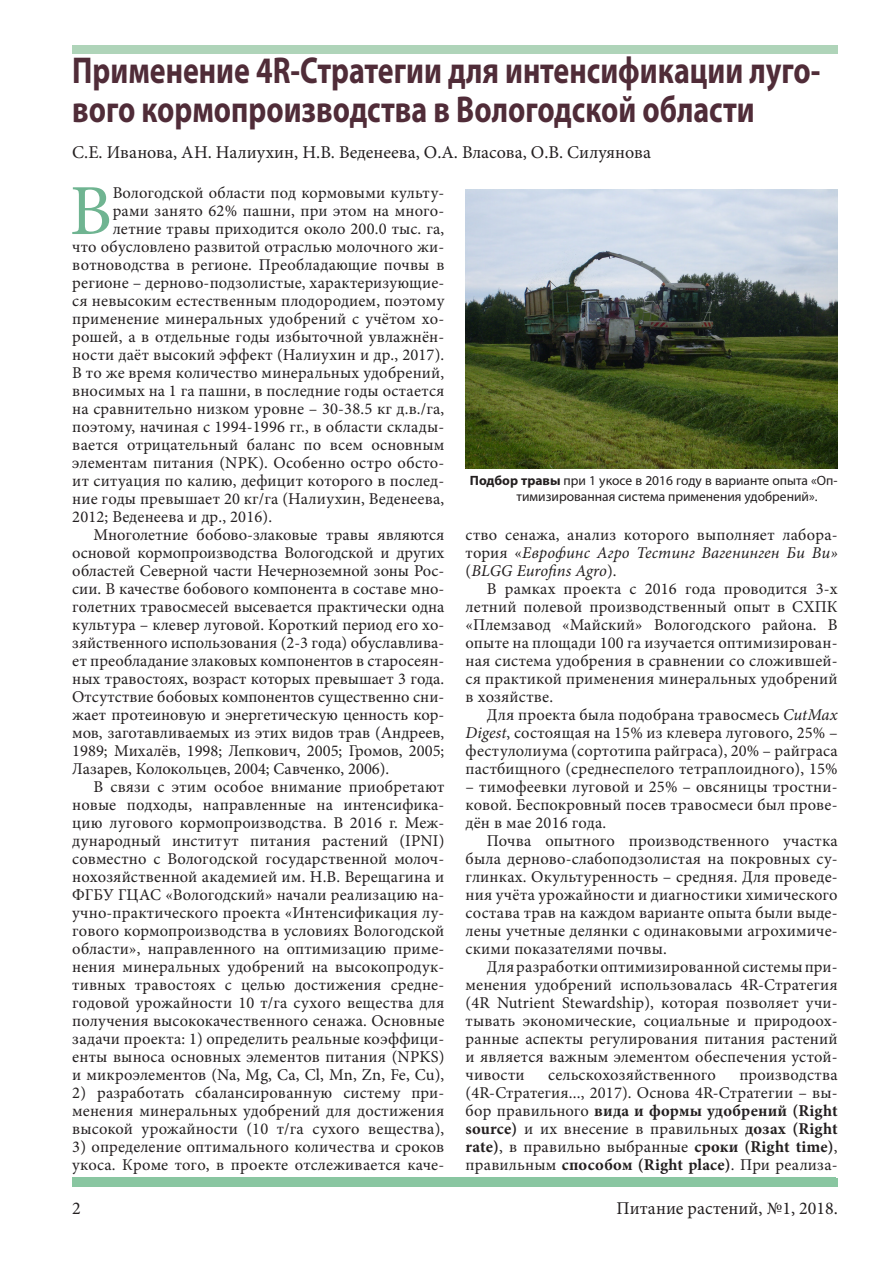
<style>
.page{position:relative;width:893px;height:1263px;background:#fff}
.page>*{position:absolute;margin:0;border:0;box-sizing:border-box;transform-origin:0 0}
.Буквица{font:71.85px "Minion Pro";color:#6fb491}
.Заголовок_статьи{font:700 37.5px/39px "Myriad Pro";color:#502c38;scale:.8 1}
.Автор_статьи{font:18px "Minion Pro";color:#231f20}
.Основной_текст{font:16.5px/18px "Minion Pro";letter-spacing:.01em;color:#231f20;text-align:justify}
.Буквица-2{font:16.5px "Minion Pro";letter-spacing:.01em;color:#231f20}
.Подпись_под_рисунком{font:13.5px/16.2px "Myriad Pro";color:#231f20}
.s1{font-weight:700}
.s2{font-style:italic}
</style>
<div class="page">
<div style="left:73px;top:45px;width:764px;height:9px;background:#afd4b9"></div>
<div style="left:72px;top:1178px;width:766px;height:8px;background:#89c6a1"></div>
<img style="left:466px;top:189px;width:372px;height:279px">
<p class="Заголовок_статьи" style="left:72px;top:50px;width:937px">Применение 4R-Стратегии для интенсификации луго&shy;вого кормопроизводства в Вологодской области</p>
<p class="Автор_статьи" style="left:72px;top:141px;width:580px">С.Е. Иванова, АН. Налиухин, Н.В. Веденеева, О.А. Власова, О.В. Силуянова</p>
<p class="Буквица" style="left:70px;top:163px;width:44px">В</p>
<p class="Буквица-2" style="left:113px;top:182px;width:333px">Вологодской области под кормовыми культу-</p>
<p class="Буквица-2" style="left:113px;top:200px;width:333px">рами занято 62% пашни, при этом на много-</p>
<p class="Буквица-2" style="left:113px;top:218px;width:333px">летние травы приходится около 200.0 тыс. га,</p>
<p class="Буквица-2" style="left:72px;top:236px;width:374px">что обусловлено развитой отраслью молочного жи-</p>
<p class="Буквица-2" style="left:72px;top:254px;width:374px">вотноводства в регионе. Преобладающие почвы в</p>
<p class="Буквица-2" style="left:72px;top:272px;width:374px">регионе – дерново-подзолистые, характеризующие-</p>
<p class="Буквица-2" style="left:72px;top:290px;width:374px">ся невысоким естественным плодородием, поэтому</p>
<p class="Буквица-2" style="left:72px;top:308px;width:374px">применение минеральных удобрений с учётом хо-</p>
<p class="Буквица-2" style="left:72px;top:326px;width:374px">рошей, а в отдельные годы избыточной увлажнён-</p>
<p class="Буквица-2" style="left:72px;top:344px;width:374px">ности даёт высокий эффект (Налиухин и др., 2017).</p>
<p class="Буквица-2" style="left:72px;top:362px;width:374px">В то же время количество минеральных удобрений,</p>
<p class="Буквица-2" style="left:72px;top:380px;width:374px">вносимых на 1 га пашни, в последние годы остается</p>
<p class="Буквица-2" style="left:72px;top:398px;width:374px">на сравнительно низком уровне – 30-38.5 кг д.в./га,</p>
<p class="Буквица-2" style="left:72px;top:416px;width:374px">поэтому, начиная с 1994-1996 гг., в области склады-</p>
<p class="Буквица-2" style="left:72px;top:434px;width:374px">вается отрицательный баланс по всем основным</p>
<p class="Буквица-2" style="left:72px;top:452px;width:374px">элементам питания (NPK). Особенно остро обсто-</p>
<p class="Буквица-2" style="left:72px;top:470px;width:374px">ит ситуация по калию, дефицит которого в послед-</p>
<p class="Буквица-2" style="left:72px;top:488px;width:374px">ние годы превышает 20 кг/га (Налиухин, Веденеева,</p>
<p class="Буквица-2" style="left:72px;top:506px;width:201px">2012; Веденеева и др., 2016).</p>
<p class="Основной_текст" style="left:72px;top:526px;width:374px;text-indent:21px">Многолетние бобово-злаковые травы являются основой кормопроизводства Вологодской и других областей Северной части Нечерноземной зоны Рос&shy;сии. В качестве бобового компонента в составе мно&shy;голетних травосмесей высевается практически одна культура – клевер луговой. Короткий период его хо&shy;зяйственного использования (2-3 года) обуславлива&shy;ет преобладание злаковых компонентов в старосеян&shy;ных травостоях, возраст которых превышает 3 года.<br>Отсутствие бобовых компонентов существенно сни&shy;жает протеиновую и энергетическую ценность кор&shy;мов, заготавливаемых из этих видов трав (Андреев, 1989; Михалёв, 1998; Лепкович, 2005; Громов, 2005; Лазарев, Колокольцев, 2004; Савченко, 2006).</p>
<p class="Основной_текст" style="left:72px;top:778px;width:374px;text-indent:21px">В связи с этим особое внимание приобретают новые подходы, направленные на интенсифика&shy;цию лугового кормопроизводства. В 2016 г. Меж&shy;дународный институт питания растений (IPNI) совместно с Вологодской государственной молоч&shy;нохозяйственной академией им. Н.В. Верещагина и ФГБУ ГЦАС «Вологодский» начали реализацию на&shy;учно-практического проекта «Интенсификация лу&shy;гового кормопроизводства в условиях Вологодской области», направленного на оптимизацию приме&shy;нения минеральных удобрений на высокопродук&shy;тивных травостоях с целью достижения средне&shy;годовой урожайности 10 т/га сухого вещества для получения высококачественного сенажа. Основные задачи проекта: 1) определить реальные коэффици&shy;енты выноса основных элементов питания (NPKS) и микроэлементов (Na, Mg, Ca, Cl, Mn, Zn, Fe, Cu),</p>
<p class="Основной_текст" style="left:72px;top:1084px;width:374px">2) разработать сбалансированную систему при&shy;менения минеральных удобрений для достижения высокой урожайности (10 т/га сухого вещества),</p>
<p class="Основной_текст" style="left:72px;top:1138px;width:374px">3) определение оптимального количества и сроков укоса. Кроме того, в проекте отслеживается каче-</p>
<p class="Подпись_под_рисунком" style="left:517px;top:472px;width:323px;text-indent:-47px"><span class="s1">Подбор травы</span> при 1 укосе в 2016 году в варианте опыта «Оп&shy;тимизированная система применения удобрений».</p>
<p class="Основной_текст" style="left:466px;top:526px;width:374px">ство сенажа, анализ которого выполняет лабора&shy;тория «<span class="s2">Еврофинс Агро Тестинг Вагенинген Би Ви» </span>(<span class="s2">BLGG Eurofins Agro</span>).</p>
<p class="Основной_текст" style="left:466px;top:580px;width:374px;text-indent:21px">В рамках проекта c 2016 года проводится 3-х летний полевой производственный опыт в СХПК «Племзавод «Майский» Вологодского района. В опыте на площади 100 га изучается оптимизирован&shy;ная система удобрения в сравнении со сложившей&shy;ся практикой применения минеральных удобрений в хозяйстве.</p>
<p class="Основной_текст" style="left:466px;top:706px;width:374px;text-indent:21px">Для проекта была подобрана травосмесь <span class="s2">CutMax Digest</span>, состоящая на 15% из клевера лугового, 25% – фестулолиума (сортотипа райграса), 20% – райграса пастбищного (среднеспелого тетраплоидного), 15%</p>
<p class="Основной_текст" style="left:466px;top:778px;width:374px">– тимофеевки луговой и 25% – овсяницы тростни&shy;ковой. Беспокровный посев травосмеси был прове&shy;дён в мае 2016 года.</p>
<p class="Основной_текст" style="left:466px;top:832px;width:374px;text-indent:21px">Почва опытного производственного участка была дерново-слабоподзолистая на покровных су&shy;глинках. Окультуренность – средняя. Для проведе&shy;ния учёта урожайности и диагностики химического состава трав на каждом варианте опыта были выде&shy;лены учетные делянки с одинаковыми агрохимиче&shy;скими показателями почвы.</p>
<p class="Основной_текст" style="left:466px;top:958px;width:374px;text-indent:21px">Для разработки оптимизированной системы при&shy;менения удобрений использовалась 4R-Стратегия (4R Nutrient Stewardship), которая позволяет учи&shy;тывать экономические, социальные и природоох&shy;ранные аспекты регулирования питания растений и является важным элементом обеспечения устой&shy;чивости</p>
<p class="Основной_текст" style="left:548px;top:1066px;width:169px">сельскохозяйственного</p>
<p class="Основной_текст" style="left:466px;top:1066px;width:374px;text-indent:274px">производства (4R-Стратегия..., 2017). Основа 4R-Стратегии – вы&shy;бор правильного <span class="s1">вида и формы удобрений (Right source)</span> и их внесение в правильных <span class="s1">дозах (Right rate)</span>, в правильно выбранные <span class="s1">сроки (Right time)</span>, правильным <span class="s1">способом (Right place)</span>. При реализа-</p>
<p class="Автор_статьи" style="left:72px;top:1196px;width:10px">2</p>
<p class="Автор_статьи" style="left:616px;top:1196px;width:223px">Питание растений, №1, 2018.</p>
</div>
